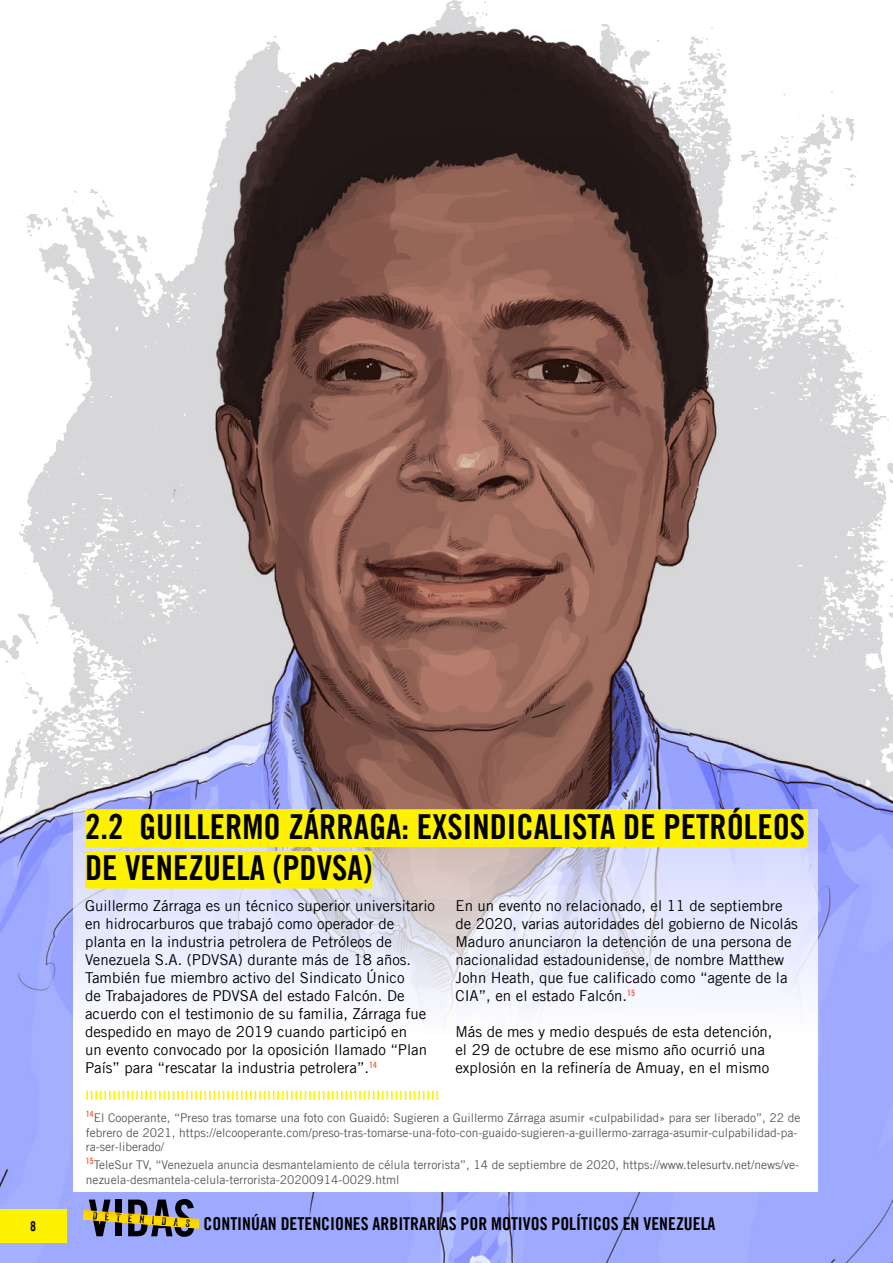
<style>
.page{position:relative;width:893px;height:1263px;background:#fff}
.page>*{position:absolute;margin:0;border:0;box-sizing:border-box;transform-origin:0 0}
.t1{font:34.5px/41.4px "Amnesty Trade Gothic Bd Cn 20";color:#000}
.t2{font:17.85px "Amnesty Trade Gothic Bd Cn 20";color:#000}
.t3{font:15px/18px "Amnesty Trade Gothic";color:#000}
.t4{font:13.5px "Amnesty Trade Gothic Bd Cn 20";color:#000}
.t5{font:12px/14.4px "Amnesty Trade Gothic";color:#58595b}
</style>
<div class="page">
<img style="left:0;top:0;width:893px;height:1263px">
<svg style="left:74px;top:809px;width:744px;height:383px"></svg>
<svg style="left:83px;top:1199px;width:117px;height:38px;background:#7b7669"></svg>
<div style="left:0;top:1209px;width:66px;height:34px;background:#fff200"></div>
<div style="left:85px;top:810px;width:723px;height:37px;background:#fff200"></div>
<div style="left:85px;top:851px;width:287px;height:37px;background:#fff200"></div>
<svg style="left:86px;top:1091px;width:352px;height:9px"></svg>
<h1 class="t1" style="left:85px;top:808px;width:722px">2.2 GUILLERMO ZÁRRAGA: EXSINDICALISTA DE PETRÓLEOS<br>DE VENEZUELA (PDVSA)</h1>
<p class="t3" style="left:85px;top:898px;width:351px">Guillermo Zárraga es un técnico superior universitario en hidrocarburos que trabajó como operador de planta en la industria petrolera de Petróleos de Venezuela S.A. (PDVSA) durante más de 18 años.<br>También fue miembro activo del Sindicato Único<br>de Trabajadores de PDVSA del estado Falcón. De acuerdo con el testimonio de su familia, Zárraga fue despedido en mayo de 2019 cuando participó en<br>un evento convocado por la oposición llamado “Plan País” para “rescatar la industria petrolera”.<sup>14</sup></p>
<p class="t3" style="left:455px;top:897px;width:344px">En un evento no relacionado, el 11 de septiembre de 2020, varias autoridades del gobierno de Nicolás Maduro anunciaron la detención de una persona de nacionalidad estadounidense, de nombre Matthew John Heath, que fue calificado como “agente de la CIA”, en el estado Falcón.<sup>15</sup></p>
<p class="t3" style="left:455px;top:1024px;width:319px">Más de mes y medio después de esta detención, el 29 de octubre de ese mismo año ocurrió una explosión en la refinería de Amuay, en el mismo</p>
<p class="t5" style="left:86px;top:1111px;width:716px"><sup>14</sup>El Cooperante, “Preso tras tomarse una foto con Guaidó: Sugieren a Guillermo Zárraga asumir «culpabilidad» para ser liberado”, 22 de febrero de 2021, https://elcooperante.com/preso-tras-tomarse-una-foto-con-guaido-sugieren-a-guillermo-zarraga-asumir-culpabilidad-pa&shy;ra-ser-liberado/</p>
<p class="t5" style="left:86px;top:1157px;width:715px"><sup>15</sup>TeleSur TV, “Venezuela anuncia desmantelamiento de célula terrorista”, 14 de septiembre de 2020, https://www.telesurtv.net/news/ve&shy;nezuela-desmantela-celula-terrorista-20200914-0029.html</p>
<p class="t4" style="left:30px;top:1221px;width:7px">8</p>
<p class="t2" style="left:204px;top:1214px;width:513px">CONTINÚAN DETENCIONES ARBITRARIAS POR MOTIVOS POLÍTICOS EN VENEZUELA</p>
</div>
